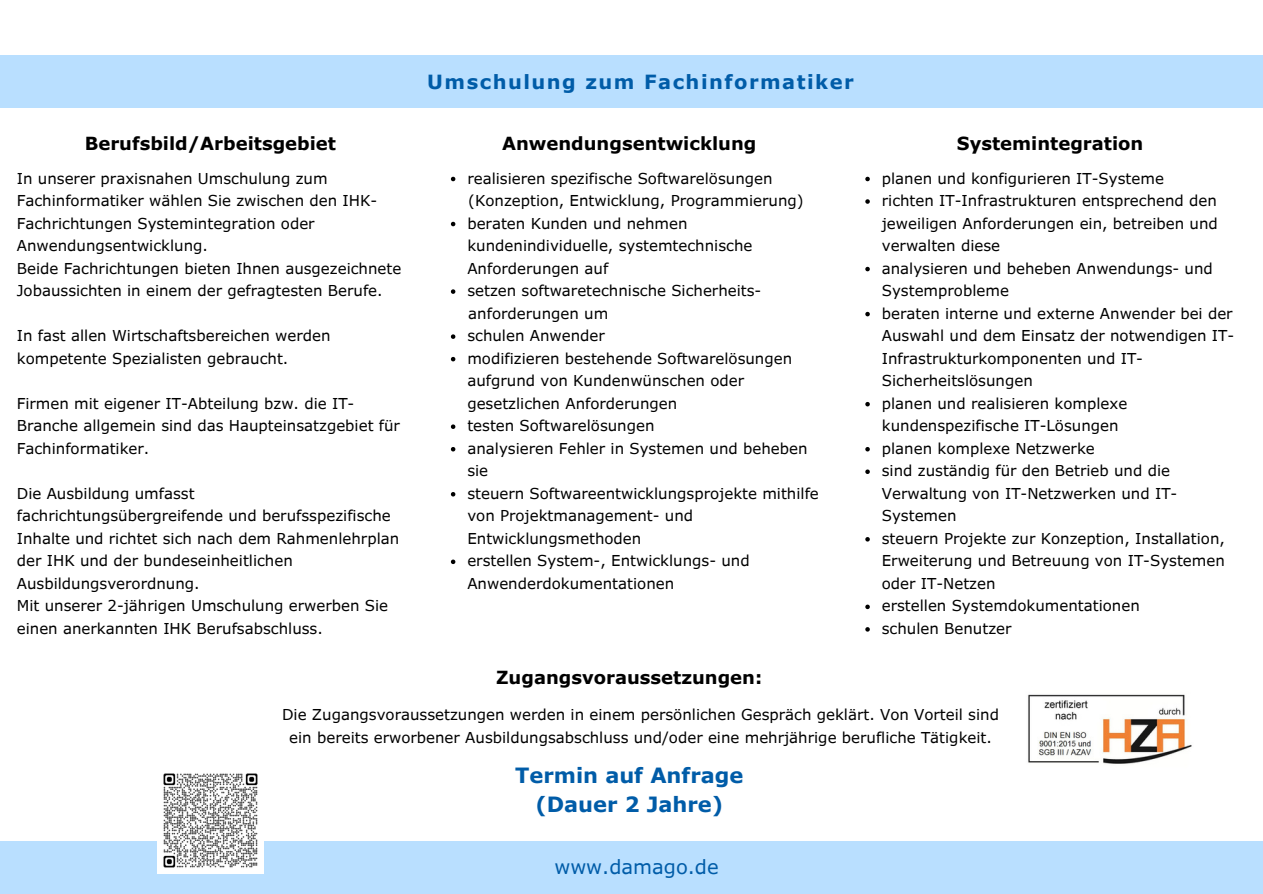
<style>
.page{position:relative;width:1263px;height:894px;background:#fff}
.page>*{position:absolute;margin:0;border:0;box-sizing:border-box;transform-origin:0 0}
.t1{font:700 21px/29.2px "Verdana Pro";color:#005ca8;text-align:center}
.t2{font:700 19.5px "Verdana Pro";letter-spacing:.075em;color:#005ca8}
.t3{font:19.5px "Verdana Pro";color:#005ca8}
.t4{font:700 18px "Verdana Pro";color:#000}
.t5{font:15px/22.5px "Verdana Pro";color:#000}
</style>
<div class="page">
<div style="left:0;top:840px;width:1263px;height:53px;background:#b9dfff"></div>
<div style="left:0;top:55px;width:1263px;height:53px;background:#b9dfff"></div>
<img style="left:1028px;top:694px;width:164px;height:70px">
<img style="left:157px;top:773px;width:106px;height:100px">
<svg style="left:451px;top:177px;width:4px;height:4px"></svg>
<svg style="left:451px;top:222px;width:4px;height:4px"></svg>
<svg style="left:451px;top:289px;width:4px;height:5px"></svg>
<svg style="left:451px;top:334px;width:4px;height:5px"></svg>
<svg style="left:451px;top:357px;width:4px;height:4px"></svg>
<svg style="left:451px;top:424px;width:4px;height:5px"></svg>
<svg style="left:451px;top:447px;width:4px;height:4px"></svg>
<svg style="left:451px;top:492px;width:4px;height:4px"></svg>
<svg style="left:451px;top:559px;width:4px;height:5px"></svg>
<svg style="left:865px;top:177px;width:5px;height:4px"></svg>
<svg style="left:865px;top:199px;width:5px;height:5px"></svg>
<svg style="left:865px;top:267px;width:5px;height:4px"></svg>
<svg style="left:865px;top:312px;width:5px;height:4px"></svg>
<svg style="left:865px;top:402px;width:5px;height:4px"></svg>
<svg style="left:865px;top:447px;width:5px;height:4px"></svg>
<svg style="left:865px;top:469px;width:5px;height:5px"></svg>
<svg style="left:865px;top:537px;width:5px;height:4px"></svg>
<svg style="left:865px;top:604px;width:5px;height:5px"></svg>
<svg style="left:865px;top:627px;width:5px;height:4px"></svg>
<p class="t2" style="left:427px;top:70px;width:428px">Umschulung zum Fachinformatiker</p>
<h3 class="t4" style="left:85px;top:132px;width:253px">Berufsbild/Arbeitsgebiet</h3>
<p class="t4" style="left:502px;top:132px;width:256px">Anwendungsentwicklung</p>
<p class="t4" style="left:957px;top:132px;width:188px">Systemintegration</p>
<p class="t5" style="left:882px;top:166px;width:284px">planen und konfigurieren IT-Systeme</p>
<p class="t5" style="left:882px;top:189px;width:338px;text-align:justify">richten IT-Infrastrukturen entsprechend den jeweiligen Anforderungen ein, betreiben und verwalten diese</p>
<p class="t5" style="left:882px;top:256px;width:333px">analysieren und beheben Anwendungs- und<br>Systemprobleme</p>
<p class="t5" style="left:882px;top:301px;width:354px">beraten interne und externe Anwender bei der Auswahl und dem Einsatz der notwendigen IT-Infrastrukturkomponenten und IT-Sicherheitslösungen</p>
<p class="t5" style="left:882px;top:391px;width:247px">planen und realisieren komplexe kundenspezifische IT-Lösungen</p>
<p class="t5" style="left:882px;top:436px;width:214px">planen komplexe Netzwerke</p>
<p class="t5" style="left:882px;top:459px;width:297px">sind zuständig für den Betrieb und die<br>Verwaltung von IT-Netzwerken und IT-<br>Systemen</p>
<p class="t5" style="left:882px;top:526px;width:345px;text-align:justify">steuern Projekte zur Konzeption, Installation, Erweiterung und Betreuung von IT-Systemen oder IT-Netzen</p>
<h3 class="t5" style="left:882px;top:594px;width:260px">erstellen Systemdokumentationen</h3>
<p class="t5" style="left:882px;top:616px;width:131px">schulen Benutzer</p>
<p class="t4" style="left:496px;top:666px;width:268px">Zugangsvoraussetzungen:</p>
<h1 class="t5" style="left:282px;top:702px;width:718px;text-align:center">Die Zugangsvoraussetzungen werden in einem persönlichen Gespräch geklärt. Von Vorteil sind ein bereits erworbener Ausbildungsabschluss und/oder eine mehrjährige berufliche Tätigkeit.</h1>
<h2 class="t1" style="left:515px;top:759px;width:230px">Termin auf Anfrage (Dauer 2 Jahre)</h2>
<p class="t5" style="left:467px;top:166px;width:307px">realisieren spezifische Softwarelösungen</p>
<p class="t5" style="left:468px;top:189px;width:337px">(Konzeption, Entwicklung, Programmierung)</p>
<p class="t5" style="left:467px;top:211px;width:287px">beraten Kunden und nehmen kundenindividuelle, systemtechnische<br>Anforderungen auf</p>
<p class="t5" style="left:467px;top:279px;width:296px">setzen softwaretechnische Sicherheits-</p>
<p class="t5" style="left:468px;top:301px;width:142px">anforderungen um</p>
<p class="t5" style="left:467px;top:324px;width:139px">schulen Anwender</p>
<h3 class="t5" style="left:467px;top:346px;width:326px">modifizieren bestehende Softwarelösungen aufgrund von Kundenwünschen oder gesetzlichen Anforderungen</h3>
<p class="t5" style="left:467px;top:414px;width:189px">testen Softwarelösungen</p>
<p class="t5" style="left:467px;top:436px;width:342px">analysieren Fehler in Systemen und beheben sie</p>
<p class="t5" style="left:467px;top:481px;width:353px">steuern Softwareentwicklungsprojekte mithilfe von Projektmanagement- und<br>Entwicklungsmethoden</p>
<p class="t5" style="left:467px;top:549px;width:284px">erstellen System-, Entwicklungs- und<br>Anwenderdokumentationen</p>
<p class="t5" style="left:17px;top:166px;width:362px">In unserer praxisnahen Umschulung zum Fachinformatiker wählen Sie zwischen den IHK-Fachrichtungen Systemintegration oder Anwendungsentwicklung.</p>
<p class="t5" style="left:17px;top:256px;width:386px">Beide Fachrichtungen bieten Ihnen ausgezeichnete<br>Jobaussichten in einem der gefragtesten Berufe.</p>
<p class="t5" style="left:17px;top:324px;width:315px">In fast allen Wirtschaftsbereichen werden kompetente Spezialisten gebraucht.</p>
<p class="t5" style="left:17px;top:391px;width:385px">Firmen mit eigener IT-Abteilung bzw. die IT-<br>Branche allgemein sind das Haupteinsatzgebiet für<br>Fachinformatiker.</p>
<p class="t5" style="left:17px;top:481px;width:384px">Die Ausbildung umfasst fachrichtungsübergreifende und berufsspezifische Inhalte und richtet sich nach dem Rahmenlehrplan der IHK und der bundeseinheitlichen Ausbildungsverordnung.</p>
<p class="t5" style="left:17px;top:594px;width:373px">Mit unserer 2-jährigen Umschulung erwerben Sie einen anerkannten IHK Berufsabschluss.</p>
<h1 class="t3" style="left:554px;top:853px;width:166px">www.damago.de</h1>
</div>
